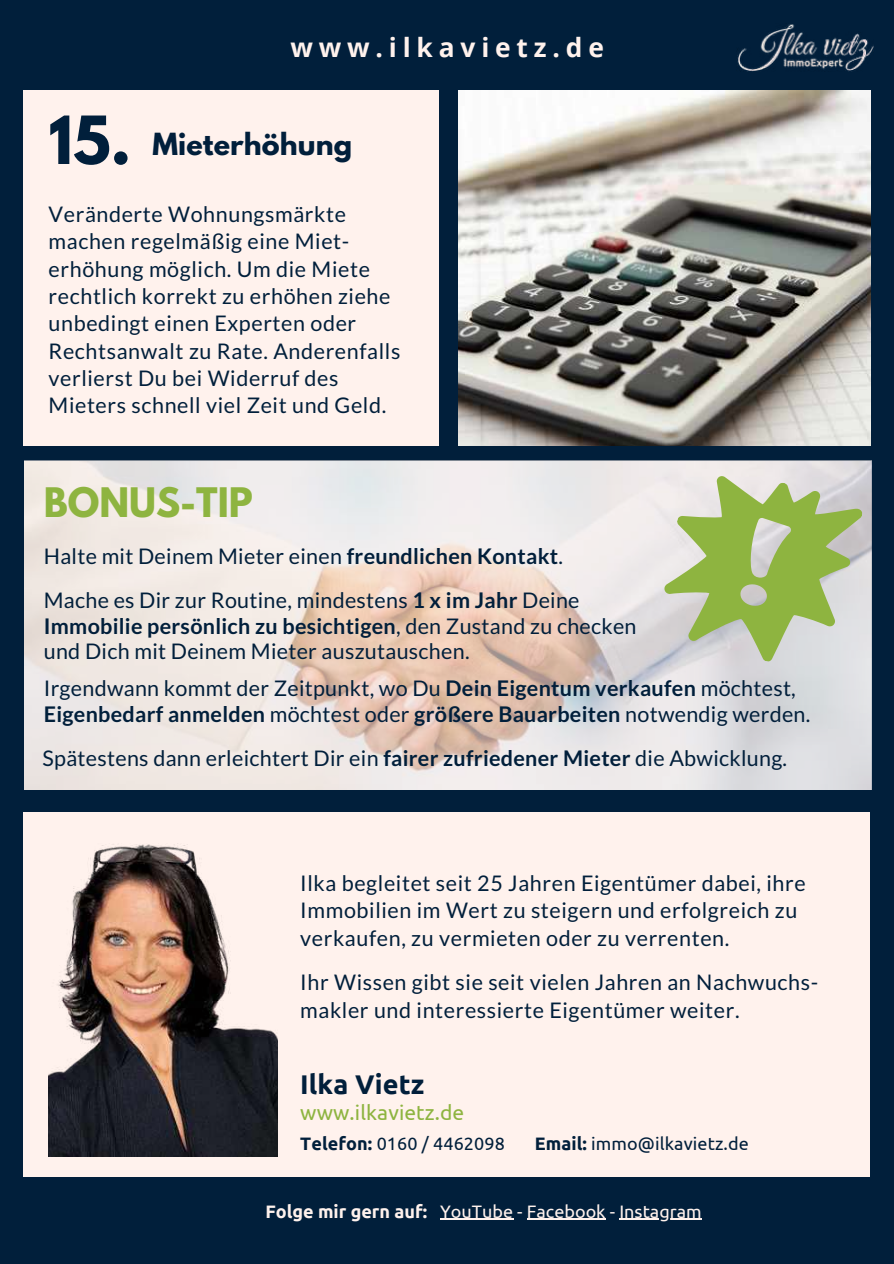
<style>
.page{position:relative;width:894px;height:1264px;background:#fff}
.page>*{position:absolute;margin:0;border:0;box-sizing:border-box;transform-origin:0 0}
.t1{font:700 36px "League Spartan";color:#8eb440}
.t2{font:700 27px "League Spartan";letter-spacing:.005em;color:#011f3b}
.t3{font:700 27px "Ubuntu";letter-spacing:.005em;color:#011f3b}
.t4{font:700 26.4px "Open Sans";letter-spacing:.22em;color:#fff2ed}
.t5{font:21.45px/27.3px "Lato";letter-spacing:.03em;color:#011f3b}
.t6{font:21px "Ubuntu";letter-spacing:.005em;color:#8eb440}
.t7{font:18px "Ubuntu";letter-spacing:.005em;color:#011f3b}
.t8{font:18px "Ubuntu";color:#fff2ed}
.s1{font-size:58.8px}
.s2{font-weight:700}
</style>
<div class="page">
<div style="left:0;top:0;width:893px;height:1263px;background:#011f3b"></div>
<svg style="left:24px;top:460px;width:846px;height:330px;background:#eadfda"></svg>
<div style="left:23px;top:812px;width:846px;height:364px;background:#fff2ed"></div>
<img style="left:48px;top:843px;width:230px;height:313px">
<div style="left:23px;top:91px;width:415px;height:355px;background:#fff2ed"></div>
<img style="left:458px;top:91px;width:412px;height:355px">
<svg style="left:650px;top:461px;width:215px;height:214px;background:#c0cca2"></svg>
<hr style="left:440px;top:1218px;width:73px;height:1px;background:#fff2ed">
<hr style="left:526px;top:1218px;width:79px;height:1px;background:#fff2ed">
<hr style="left:619px;top:1218px;width:82px;height:1px;background:#fff2ed">
<img style="left:737px;top:24px;width:135px;height:47px">
<p class="t4" style="left:290px;top:29px;width:315px">www.ilkavietz.de</p>
<p class="t2" style="left:49px;top:130px;width:305px"><span class="s1">15.</span> Mieterhöhung</p>
<p class="t5" style="left:49px;top:200px;width:353px">Veränderte Wohnungsmärkte machen regelmäßig eine Miet&shy;erhöhung möglich. Um die Miete rechtlich korrekt zu erhöhen ziehe unbedingt einen Experten oder<br>Rechtsanwalt zu Rate. Anderenfalls verlierst Du bei Widerruf des<br>Mieters schnell viel Zeit und Geld.</p>
<h1 class="t1" style="left:44px;top:485px;width:210px">BONUS-TIP</h1>
<p class="t5" style="left:44px;top:542px;width:520px">Halte mit Deinem Mieter einen <span class="s2">freundlichen Kontakt</span>.</p>
<p class="t5" style="left:44px;top:587px;width:594px;line-height:25.5px">Mache es Dir zur Routine, mindestens <span class="s2">1 x im Jahr</span> Deine<br><span class="s2">Immobilie persönlich zu besichtigen</span>, den Zustand zu checken und Dich mit Deinem Mieter auszutauschen.</p>
<p class="t5" style="left:44px;top:675px;width:767px;line-height:25.5px">Irgendwann kommt der Zeitpunkt, wo Du <span class="s2">Dein Eigentum verkaufen</span> möchtest,<br><span class="s2">Eigenbedarf anmelden</span> möchtest oder <span class="s2">größere Bauarbeiten</span> notwendig werden.</p>
<p class="t5" style="left:43px;top:744px;width:745px">Spätestens dann erleichtert Dir ein <span class="s2">fairer zufriedener Mieter</span> die Abwicklung.</p>
<p class="t5" style="left:300px;top:869px;width:507px">Ilka begleitet seit 25 Jahren Eigentümer dabei, ihre<br>Immobilien im Wert zu steigern und erfolgreich zu verkaufen, zu vermieten oder zu verrenten.</p>
<p class="t5" style="left:300px;top:968px;width:519px">Ihr Wissen gibt sie seit vielen Jahren an Nachwuchs&shy;makler und interessierte Eigentümer weiter.</p>
<p class="t3" style="left:300px;top:1068px;width:125px">Ilka Vietz</p>
<p class="t6" style="left:300px;top:1100px;width:165px">www.ilkavietz.de</p>
<p class="t7" style="left:300px;top:1132px;width:206px"><span class="s2">Telefon:</span> 0160 / 4462098</p>
<p class="t7" style="left:534px;top:1132px;width:216px"><span class="s2">Email:</span> immo@ilkavietz.de</p>
<p class="t8" style="left:265px;top:1200px;width:437px"><span class="s2">Folge mir gern auf:</span> YouTube - Facebook - Instagram</p>
</div>
